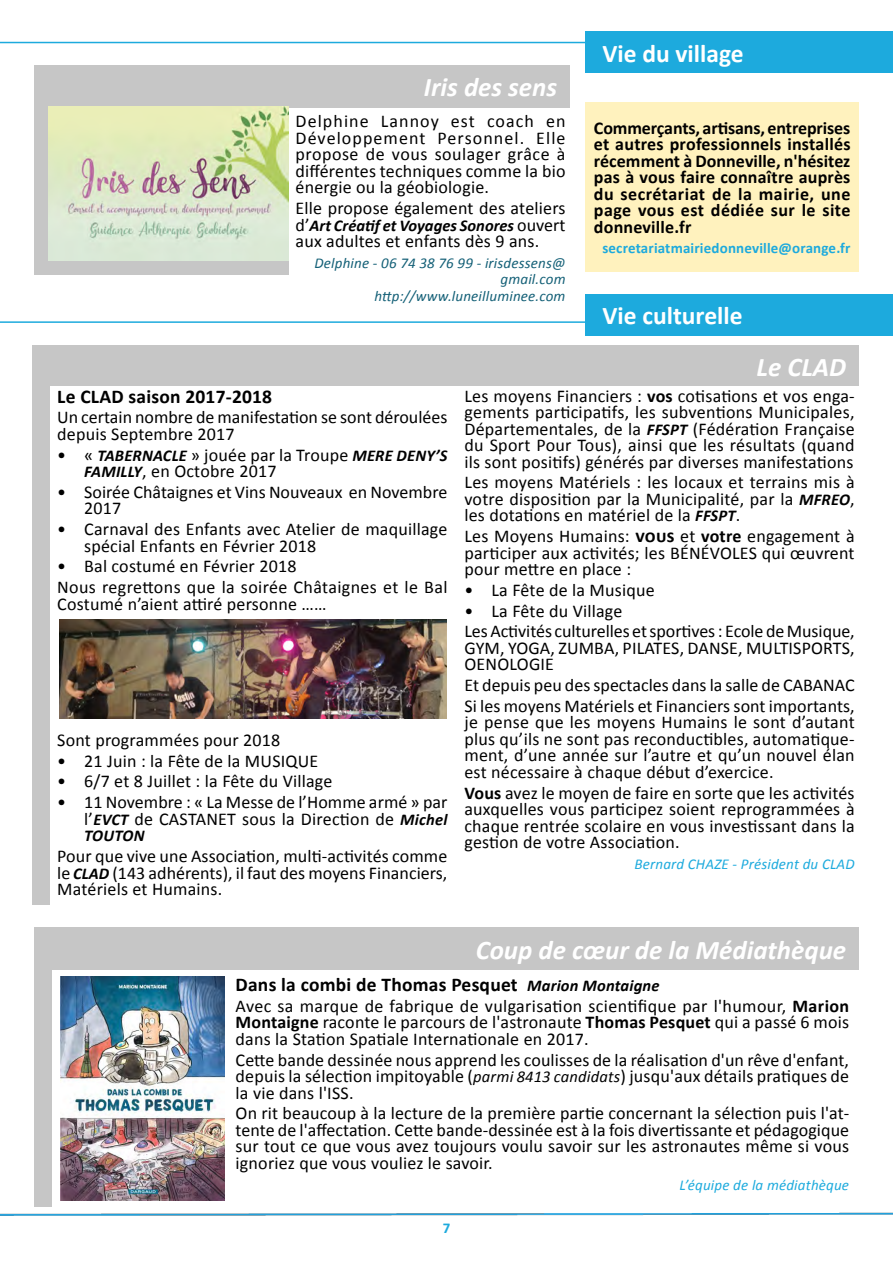
<style>
.page{position:relative;width:893px;height:1263px;background:#fff}
.page>*{position:absolute;margin:0;border:0;box-sizing:border-box;transform-origin:0 0}
.Droite{font:italic 700 27px "Calibri";color:#fff}
.Rubrique_G_sans{font:700 25.5px "Calibri";color:#fff}
.Articles_Petits_titr{font:700 19.5px "Calibri";letter-spacing:.01em;color:#000}
.Articles{font:18px/16.5px "Calibri";letter-spacing:.01em;color:#000;text-align:justify}
.Articles-2{font:700 18px/16.5px "Calibri";letter-spacing:.025em;color:#000;text-align:justify}
.Articles-3{font:italic 700 16.5px "Calibri";color:#000}
.Auteur{font:italic 15px/16.5px "Calibri";letter-spacing:.01em;color:#146077;text-align:right}
.Auteur-2{font:italic 15px "Calibri";letter-spacing:.01em;color:#1daadd}
.Auteur-3{font:700 15px "Calibri";letter-spacing:.01em;color:#1daadd}
.s1{font-weight:400;font-style:normal;font-size:18px}
.s2{font-weight:700;font-style:italic;font-size:16.5px}
.s3{font-weight:700}
.s4{font-style:italic;font-size:16.5px}
</style>
<div class="page">
<img style="left:0;top:1143px;width:893px;height:73px">
<hr style="left:0;top:42px;width:893px;height:1px;background:#1daadd">
<hr style="left:0;top:321px;width:893px;height:2px;background:#1daadd">
<div style="left:585px;top:32px;width:308px;height:41px;background:#1daadd"></div>
<div style="left:585px;top:294px;width:308px;height:41px;background:#1daadd"></div>
<div style="left:34px;top:969px;width:17px;height:238px;background:#c6c6c6"></div>
<div style="left:34px;top:927px;width:825px;height:43px;background:#c6c6c6"></div>
<img style="left:60px;top:977px;width:165px;height:223px">
<div style="left:32px;top:385px;width:17px;height:520px;background:#c6c6c6"></div>
<div style="left:32px;top:345px;width:827px;height:41px;background:#c6c6c6"></div>
<img style="left:60px;top:619px;width:387px;height:99px">
<div style="left:34px;top:105px;width:255px;height:169px;background:#c6c6c6"></div>
<div style="left:34px;top:65px;width:536px;height:42px;background:#c6c6c6"></div>
<img style="left:49px;top:106px;width:240px;height:155px">
<div style="left:585px;top:102px;width:274px;height:169px;background:#fff2be"></div>
<p class="Droite" style="left:424px;top:70px;width:135px">Iris des sens</p>
<p class="Articles" style="left:296px;top:113px;width:271px">Delphine Lannoy est coach en Développement Personnel. Elle propose de vous soulager grâce à différentes techniques comme la bio énergie ou la géobiologie.</p>
<p class="Articles" style="left:296px;top:200px;width:271px">Elle propose également des ateliers</p>
<p class="Articles-3" style="left:296px;top:215px;width:271px"><span class="s1">d’</span>Art Créatif et Voyages Sonores <span class="s1">ouvert</span></p>
<p class="Articles" style="left:296px;top:233px;width:245px">aux adultes et enfants dès 9 ans.</p>
<p class="Auteur" style="left:314px;top:254px;width:253px">Delphine - 06 74 38 76 99 - irisdessens@ gmail.com</p>
<p class="Auteur" style="left:374px;top:287px;width:192px">http://www.luneilluminee.com</p>
<p class="Rubrique_G_sans" style="left:602px;top:37px;width:143px">Vie du village</p>
<p class="Articles-2" style="left:594px;top:119px;width:258px">Commerçants, artisans, entreprises et autres professionnels installés récemment à Donneville, n'hésitez pas à vous faire connaître auprès du secrétariat de la mairie, une page vous est dédiée sur le site donneville.fr</p>
<p class="Auteur-3" style="left:602px;top:239px;width:250px">secretariatmairiedonneville@orange.fr</p>
<p class="Rubrique_G_sans" style="left:602px;top:299px;width:142px">Vie culturelle</p>
<p class="Droite" style="left:757px;top:349px;width:91px">Le CLAD</p>
<p class="Articles_Petits_titr" style="left:57px;top:384px;width:216px">Le CLAD saison 2017-2018</p>
<p class="Articles" style="left:57px;top:409px;width:392px">Un certain nombre de manifestation se sont déroulées depuis Septembre 2017</p>
<p class="Articles-3" style="left:57px;top:445px;width:392px"><span class="s1">• «</span> TABERNACLE <span class="s1">» jouée par la Troupe</span> MERE DENY’S</p>
<p class="Articles" style="left:84px;top:463px;width:194px"><span class="s2">FAMILLY</span>, en Octobre 2017</p>
<p class="Articles" style="left:84px;top:484px;width:365px;text-indent:-27px">• Soirée Châtaignes et Vins Nouveaux en Novembre<br>2017</p>
<p class="Articles" style="left:84px;top:521px;width:365px;text-indent:-27px">• Carnaval des Enfants avec Atelier de maquillage spécial Enfants en Février 2018</p>
<p class="Articles" style="left:57px;top:558px;width:241px">• Bal costumé en Février 2018</p>
<p class="Articles" style="left:57px;top:579px;width:392px">Nous regrettons que la soirée Châtaignes et le Bal<br>Costumé n’aient attiré personne ……</p>
<p class="Articles" style="left:57px;top:732px;width:225px">Sont programmées pour 2018</p>
<p class="Articles" style="left:57px;top:752px;width:263px">• 21 Juin : la Fête de la MUSIQUE</p>
<p class="Articles" style="left:57px;top:773px;width:277px">• 6/7 et 8 Juillet : la Fête du Village</p>
<p class="Articles" style="left:57px;top:794px;width:392px;text-align:right">• 11 Novembre : « La Messe de l’Homme armé » par l’<span class="s2">EVCT</span> de CASTANET sous la Direction de <span class="s2">Michel</span></p>
<p class="Articles-3" style="left:84px;top:825px;width:62px">TOUTON</p>
<p class="Articles" style="left:57px;top:848px;width:392px">Pour que vive une Association, multi-activités comme le <span class="s2">CLAD</span> (143 adhérents), il faut des moyens Financiers, Matériels et Humains.</p>
<p class="Articles" style="left:464px;top:387px;width:392px">Les moyens Financiers : <span class="s3">vos</span> cotisations et vos enga&shy;gements participatifs, les subventions Municipales, Départementales, de la <span class="s2">FFSPT</span> (Fédération Française du Sport Pour Tous), ainsi que les résultats (quand ils sont positifs) générés par diverses manifestations</p>
<p class="Articles" style="left:464px;top:474px;width:392px">Les moyens Matériels : les locaux et terrains mis à votre disposition par la Municipalité, par la <span class="s2">MFREO</span>, les dotations en matériel de la <span class="s2">FFSPT</span>.</p>
<p class="Articles" style="left:464px;top:528px;width:392px">Les Moyens Humains: <span class="s3">vous</span> et <span class="s3">votre</span> engagement à participer aux activités; les BÉNÉVOLES qui œuvrent pour mettre en place :</p>
<p class="Articles" style="left:464px;top:582px;width:192px">• La Fête de la Musique</p>
<p class="Articles" style="left:464px;top:602px;width:159px">• La Fête du Village</p>
<p class="Articles" style="left:464px;top:623px;width:392px">Les Activités culturelles et sportives : Ecole de Musique, GYM, YOGA, ZUMBA, PILATES, DANSE, MULTISPORTS, OENOLOGIE</p>
<p class="Articles" style="left:464px;top:677px;width:392px">Et depuis peu des spectacles dans la salle de CABANAC</p>
<p class="Articles" style="left:464px;top:698px;width:392px">Si les moyens Matériels et Financiers sont importants, je pense que les moyens Humains le sont d’autant plus qu’ils ne sont pas reconductibles, automatique&shy;ment, d’une année sur l’autre et qu’un nouvel élan est nécessaire à chaque début d’exercice.</p>
<p class="Articles" style="left:464px;top:784px;width:392px"><span class="s3">Vous</span> avez le moyen de faire en sorte que les activités auxquelles vous participez soient reprogrammées à chaque rentrée scolaire en vous investissant dans la gestion de votre Association.</p>
<p class="Auteur-2" style="left:634px;top:854px;width:222px">Bernard CHAZE - Président du CLAD</p>
<p class="Droite" style="left:476px;top:932px;width:372px">Coup de cœur de la Médiathèque</p>
<p class="Articles_Petits_titr" style="left:236px;top:972px;width:425px">Dans la combi de Thomas Pesquet <span class="s4">Marion Montaigne</span></p>
<p class="Articles" style="left:236px;top:997px;width:615px">Avec sa marque de fabrique de vulgarisation scientifique par l'humour, <span class="s3">Marion Montaigne</span> raconte le parcours de l'astronaute <span class="s3">Thomas Pesquet</span> qui a passé 6 mois dans la Station Spatiale Internationale en 2017.</p>
<p class="Articles" style="left:236px;top:1051px;width:615px">Cette bande dessinée nous apprend les coulisses de la réalisation d'un rêve d'enfant, depuis la sélection impitoyable (<span class="s4">parmi 8413 candidats</span>) jusqu'aux détails pratiques de la vie dans l'ISS.</p>
<p class="Articles" style="left:236px;top:1105px;width:615px">On rit beaucoup à la lecture de la première partie concernant la sélection puis l'at&shy;tente de l'affectation. Cette bande-dessinée est à la fois divertissante et pédagogique sur tout ce que vous avez toujours voulu savoir sur les astronautes même si vous ignoriez que vous vouliez le savoir.</p>
<p class="Auteur-2" style="left:679px;top:1174px;width:171px">L’équipe de la médiathèque</p>
<p class="Auteur-3" style="left:443px;top:1218px;width:9px">7</p>
</div>
